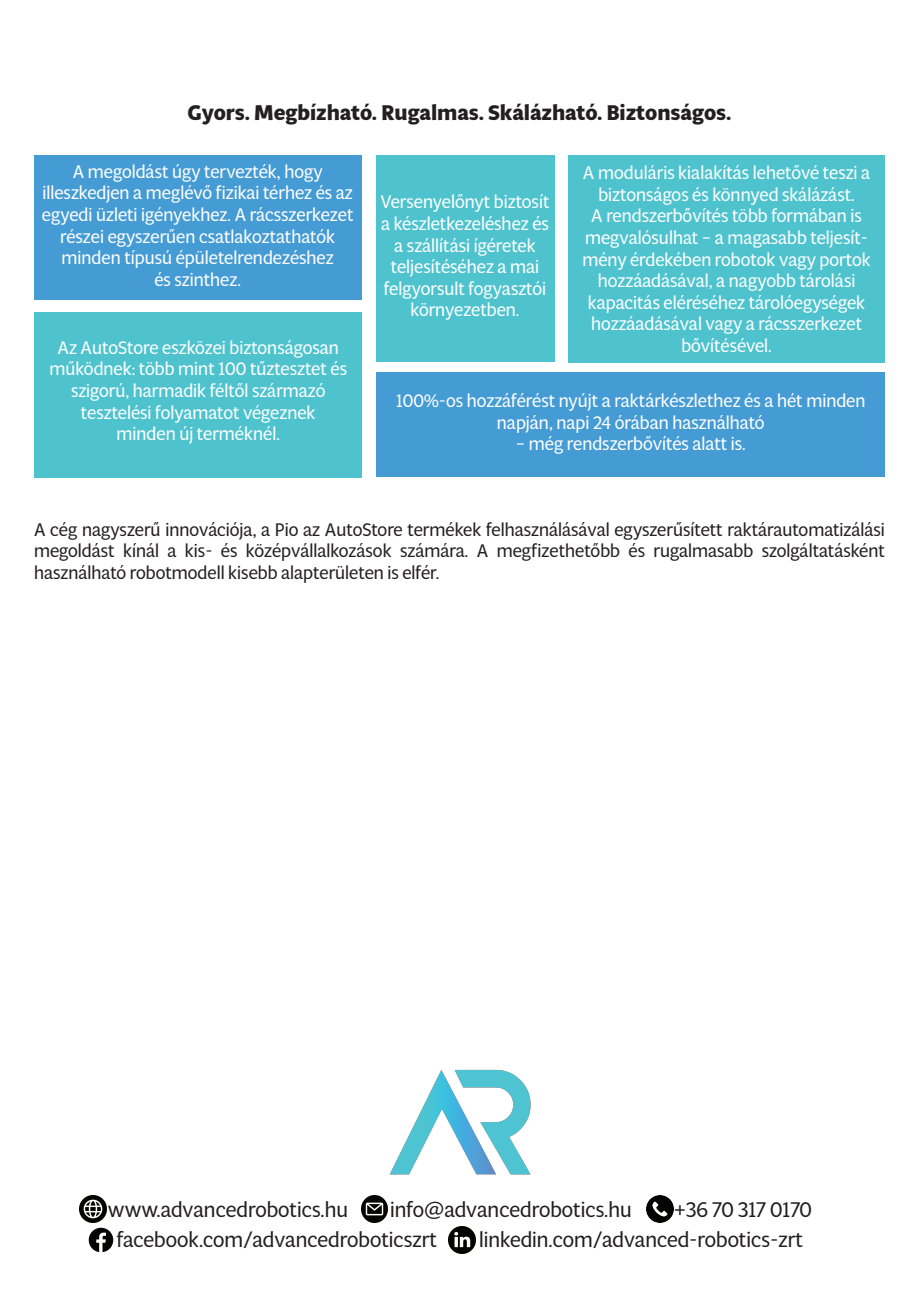
<style>
.page{position:relative;width:919px;height:1289px;background:#fff}
.page>*{position:absolute;margin:0;border:0;box-sizing:border-box;transform-origin:0 0}
.t1{font:21px "Multi Display";color:#231f20}
.t2{font:700 21px "Multi Display";color:#231f20}
.t3{font:18px/21.6px "Multi Display";color:#fff;text-align:center}
.t4{font:18px/21.6px "Multi Display";color:#231f20;text-align:justify}
</style>
<div class="page">
<div style="left:35px;top:155px;width:327px;height:144px;background:#459bd4"></div>
<div style="left:376px;top:155px;width:178px;height:206px;background:#4ec3ce"></div>
<div style="left:568px;top:155px;width:316px;height:208px;background:#4ec3ce"></div>
<div style="left:34px;top:312px;width:327px;height:165px;background:#4ec3ce"></div>
<div style="left:376px;top:372px;width:508px;height:105px;background:#459bd4"></div>
<img style="left:88px;top:1227px;width:26px;height:26px">
<img style="left:449px;top:1235px;width:26px;height:18px">
<img style="left:646px;top:1195px;width:27px;height:27px">
<img style="left:79px;top:1195px;width:27px;height:27px">
<img style="left:361px;top:1069px;width:170px;height:166px">
<p class="t2" style="left:187px;top:98px;width:545px">Gyors. Megbízható. Rugalmas. Skálázható. Biztonságos.</p>
<p class="t3" style="left:42px;top:160px;width:313px">A megoldást úgy tervezték, hogy illeszkedjen a meglévő fizikai térhez és az egyedi üzleti igényekhez. A rácsszerkezet részei egyszerűen csatlakoztathatók minden típusú épületelrendezéshez<br>és szinthez.</p>
<p class="t3" style="left:49px;top:336px;width:299px">Az AutoStore eszközei biztonságosan működnek: több mint 100 tűztesztet és szigorú, harmadik féltől származó tesztelési folyamatot végeznek minden új terméknél.</p>
<p class="t3" style="left:380px;top:190px;width:170px">Versenyelőnyt biztosít a készletkezeléshez és a szállítási ígéretek teljesítéséhez a mai felgyorsult fogyasztói környezetben.</p>
<p class="t3" style="left:582px;top:161px;width:290px">A moduláris kialakítás lehetővé teszi a biztonságos és könnyed skálázást.<br>A rendszerbővítés több formában is megvalósulhat – a magasabb teljesít&shy;mény érdekében robotok vagy portok hozzáadásával, a nagyobb tárolási kapacitás eléréséhez tárolóegységek hozzáadásával vagy a rácsszerkezet bővítésével.</p>
<p class="t3" style="left:396px;top:389px;width:471px">100%-os hozzáférést nyújt a raktárkészlethez és a hét minden napján, napi 24 órában használható</p>
<p class="t3" style="left:515px;top:432px;width:231px">– még rendszerbővítés alatt is.</p>
<p class="t4" style="left:34px;top:517px;width:852px">A cég nagyszerű innovációja, a Pio az AutoStore termékek felhasználásával egyszerűsített raktárautomatizálási megoldást kínál a kis- és középvállalkozások számára. A megfizethetőbb és rugalmasabb szolgáltatásként használható robotmodell kisebb alapterületen is elfér.</p>
<p class="t1" style="left:108px;top:1195px;width:242px">www.advancedrobotics.hu</p>
<p class="t1" style="left:390px;top:1195px;width:243px">info@advancedrobotics.hu</p>
<p class="t1" style="left:673px;top:1195px;width:139px">+36 70 317 0170</p>
<p class="t1" style="left:117px;top:1225px;width:321px">facebook.com/advancedroboticszrt</p>
<p class="t1" style="left:479px;top:1225px;width:325px">linkedin.com/advanced-robotics-zrt</p>
</div>
